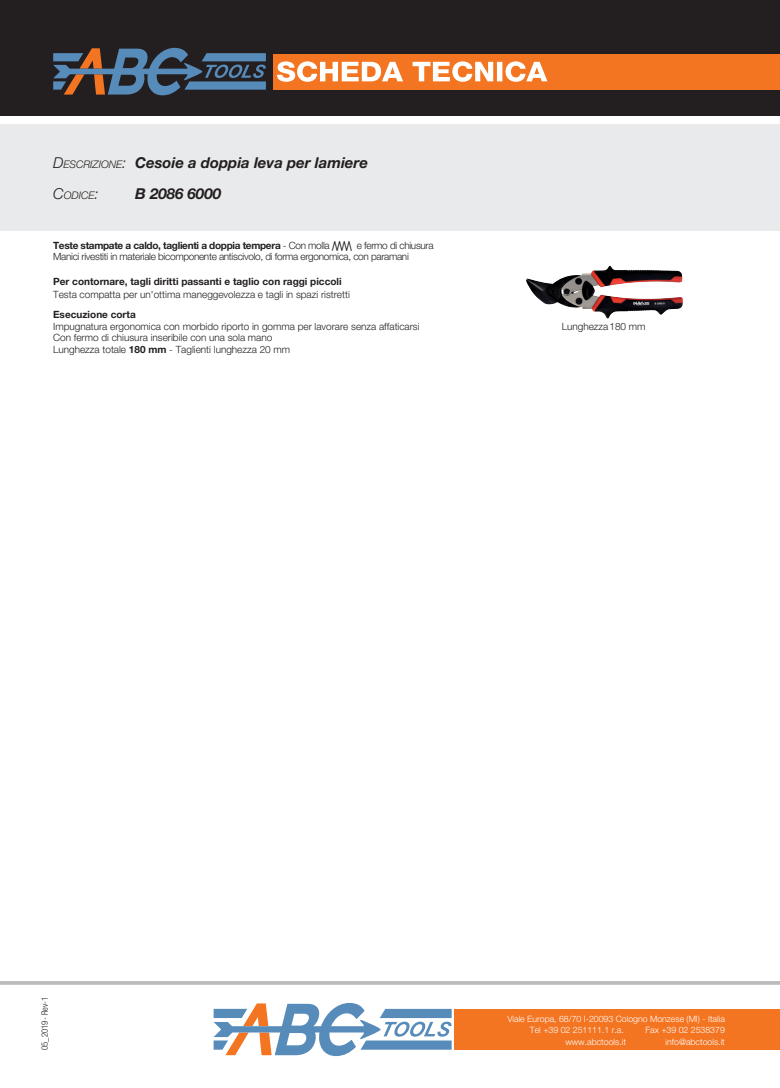
<style>
.page{position:relative;width:780px;height:1088px;background:#fff}
.page>*{position:absolute;margin:0;border:0;box-sizing:border-box;transform-origin:0 0}
.t1{font:italic 700 15px/31.2px "Helvetica Amos";color:#231f20}
.t2{font:italic 300 10.5px "Helvetica Amos";color:#231f20}
.t3{font:300 10px "Helvetica Amos";color:#231f20}
.t4{font:300 10px "Helvetica Amos";letter-spacing:-.03em;color:#231f20}
.t5{font:700 10px "Helvetica Amos";color:#231f20}
.t6{font:700 10px "Helvetica Amos";letter-spacing:-.03em;color:#231f20}
.t7{font:300 8.75px/11.2px "Helvetica Amos";color:#fff}
.t8{font:300 8.75px "Helvetica Amos Cond";color:#231f20}
.s1{font-weight:300}
.s2{font-weight:300;font-size:10.5px}
.s3{font-size:15px}
.s4{font-weight:700}
</style>
<div class="page">
<svg style="left:213px;top:1003px;width:238px;height:53px"></svg>
<div style="left:454px;top:1009px;width:326px;height:40px;background:#f37421"></div>
<div style="left:0;top:124px;width:780px;height:106px;background:#e9eaeb"></div>
<hr style="left:0;top:981px;width:780px;height:4px;background:#bcbcbf">
<div style="left:0;top:0;width:780px;height:115px;background:#231f20"></div>
<svg style="left:53px;top:48px;width:213px;height:47px"></svg>
<div style="left:273px;top:54px;width:507px;height:36px;background:#f37421"></div>
<img style="left:526px;top:266px;width:121px;height:53px">
<svg style="left:277px;top:61px;width:270px;height:21px"></svg>
<p class="t1" style="left:53px;top:147px;width:316px"><span class="s1">D</span><span class="s2">ESCRIZIONE</span><span class="s1">:</span> Cesoie a doppia leva per lamiere</p>
<p class="t2" style="left:53px;top:189px;width:47px"><span class="s3">C</span>ODICE<span class="s3">:</span></p>
<p class="t1" style="left:135px;top:178px;width:87px">B 2086 6000</p>
<h1 class="t1" style="left:135px;top:147px;width:100px">X<br>X XXXX XXXX</h1>
<p class="t6" style="left:53px;top:240px;width:278px">Teste stampate a caldo, taglienti a doppia tempera <span class="s1">- Con molla</span></p>
<p class="t4" style="left:357px;top:240px;width:78px">e fermo di chiusura</p>
<p class="t4" style="left:53px;top:251px;width:357px">Manici rivestiti in materiale bicomponente antiscivolo, di forma ergonomica, con paramani</p>
<p class="t5" style="left:53px;top:276px;width:290px">Per contornare, tagli diritti passanti e taglio con raggi piccoli</p>
<p class="t3" style="left:53px;top:288px;width:298px">Testa compatta per un'ottima maneggevolezza e tagli in spazi ristretti</p>
<p class="t5" style="left:53px;top:309px;width:84px">Esecuzione corta</p>
<p class="t3" style="left:53px;top:320px;width:368px">Impugnatura ergonomica con morbido riporto in gomma per lavorare senza affaticarsi</p>
<p class="t3" style="left:53px;top:332px;width:221px">Con fermo di chiusura inseribile con una sola mano</p>
<p class="t3" style="left:53px;top:343px;width:238px">Lunghezza totale <span class="s4">180 mm</span> - Taglienti lunghezza 20 mm</p>
<p class="t3" style="left:561px;top:320px;width:85px">Lunghezza180 mm</p>
<p class="t8" style="left:40px;top:1050px;width:55px;rotate:-90deg">05_2019- Rev-1</p>
<p class="t7" style="left:530px;top:1013px;width:196px;text-indent:-23px">Viale Europa, 68/70 I-20093 Cologno Monzese (MI) - Italia<br>Tel +39 02 251111.1 r.a.</p>
<p class="t7" style="left:645px;top:1025px;width:81px">Fax +39 02 2538379</p>
<p class="t7" style="left:565px;top:1036px;width:62px">www.abctools.it</p>
<p class="t7" style="left:665px;top:1036px;width:61px">info@abctools.it</p>
</div>
